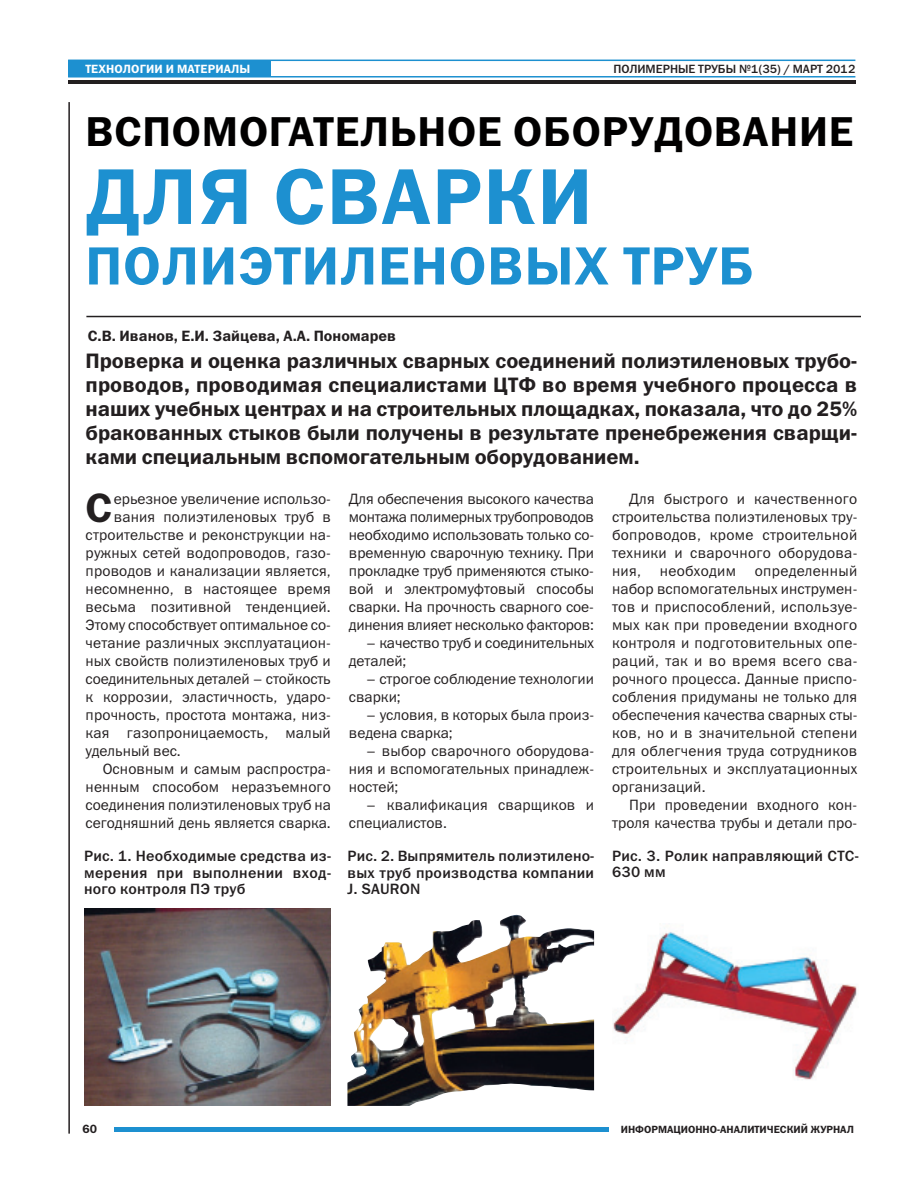
<style>
.page{position:relative;width:915px;height:1191px;background:#fff}
.page>*{position:absolute;margin:0;border:0;box-sizing:border-box;transform-origin:0 0}
.t1{font:79.5px "Franklin Gothic Demi C";letter-spacing:.02em;color:#1d90d0}
.t2{font:54px "Franklin Gothic Demi C";letter-spacing:.02em;color:#1d90d0}
.t3{font:42px "Franklin Gothic Demi C";letter-spacing:.02em;color:#010000}
.t4{font:41.25px "Franklin Gothic Demi C";color:#231f20}
.t5{font:21px/24px "Franklin Gothic Demi C";letter-spacing:-.005em;color:#231f20;text-align:justify}
.t6{font:15px/18px "Franklin Gothic Book C";letter-spacing:.01em;color:#231f20;text-align:justify}
.t7{font:15px/16.5px "Franklin Gothic Medium C";letter-spacing:.015em;color:#231f20;text-align:justify}
.t8{font:15px "Franklin Gothic Demi C";color:#231f20}
.t9{font:15px "Franklin Gothic Book C";letter-spacing:-.01em;color:#231f20}
.t10{font:12px "Franklin Gothic Medium C";color:#231f20}
.t11{font:12px "Franklin Gothic Demi C";letter-spacing:.01em;color:#fff}
.t12{font:12px "Franklin Gothic Demi C";color:#231f20}
.t13{font:10.5px "Franklin Gothic Demi C";color:#231f20}
</style>
<div class="page">
<hr style="left:68px;top:102px;width:2px;height:1031px;background:#231f20">
<hr style="left:114px;top:1127px;width:494px;height:4px;background:#1d90d0">
<hr style="left:68px;top:76px;width:787px;height:1px;background:#1d90d0">
<hr style="left:68px;top:60px;width:787px;height:1px;background:#1d90d0">
<hr style="left:68px;top:80px;width:787px;height:3px;background:#231f20">
<div style="left:68px;top:60px;width:202px;height:16px;background:#1d90d0"></div>
<hr style="left:86px;top:316px;width:774px;height:1px;background:#231f20">
<img style="left:84px;top:908px;width:246px;height:198px">
<img style="left:347px;top:915px;width:247px;height:191px">
<img style="left:613px;top:928px;width:244px;height:152px">
<p class="t11" style="left:85px;top:62px;width:166px">ТЕХНОЛОГИИ И МАТЕРИАЛЫ</p>
<p class="t10" style="left:613px;top:62px;width:243px">ПОЛИМЕРНЫЕ ТРУБЫ №1(35) / МАРТ 2012</p>
<h3 class="t3" style="left:85px;top:107px;width:769px">ВСПОМОГАТЕЛЬНОЕ ОБОРУДОВАНИЕ</h3>
<h1 class="t1" style="left:85px;top:150px;width:508px">ДЛЯ СВАРКИ</h1>
<h2 class="t2" style="left:85px;top:234px;width:670px">ПОЛИЭТИЛЕНОВЫХ ТРУБ</h2>
<p class="t8" style="left:88px;top:326px;width:309px">С.В. Иванов, Е.И. Зайцева, А.А. Пономарев</p>
<p class="t5" style="left:86px;top:349px;width:772px">Проверка и оценка различных сварных соединений полиэтиленовых трубо&shy;проводов, проводимая специалистами ЦТФ во время учебного процесса в наших учебных центрах и на строительных площадках, показала, что до 25% бракованных стыков были получены в результате пренебрежения сварщи&shy;ками специальным вспомогательным оборудованием.</p>
<h3 class="t4" style="left:86px;top:484px;width:28px">С</h3>
<p class="t6" style="left:114px;top:490px;width:218px">ерьезное увеличение использо-</p>
<p class="t6" style="left:114px;top:508px;width:218px">вания полиэтиленовых труб в</p>
<p class="t6" style="left:86px;top:526px;width:246px">строительстве и реконструкции на-</p>
<p class="t6" style="left:86px;top:544px;width:246px">ружных сетей водопроводов, газо-</p>
<p class="t6" style="left:86px;top:562px;width:246px">проводов и канализации является,</p>
<p class="t6" style="left:86px;top:580px;width:246px">несомненно, в настоящее время</p>
<p class="t6" style="left:86px;top:598px;width:246px">весьма позитивной тенденцией.</p>
<p class="t6" style="left:86px;top:616px;width:246px">Этому способствует оптимальное со-</p>
<p class="t6" style="left:86px;top:634px;width:246px">четание различных эксплуатацион-</p>
<p class="t6" style="left:86px;top:652px;width:246px">ных свойств полиэтиленовых труб и</p>
<p class="t9" style="left:86px;top:670px;width:247px">соединительных деталей – стойкость</p>
<p class="t6" style="left:86px;top:688px;width:246px">к коррозии, эластичность, ударо-</p>
<p class="t6" style="left:86px;top:706px;width:246px">прочность, простота монтажа, низ-</p>
<p class="t6" style="left:86px;top:724px;width:246px">кая газопроницаемость, малый</p>
<p class="t6" style="left:86px;top:742px;width:97px">удельный вес.</p>
<p class="t6" style="left:103px;top:760px;width:229px">Основным и самым распростра-</p>
<p class="t6" style="left:86px;top:778px;width:246px">ненным способом неразъемного</p>
<p class="t6" style="left:86px;top:796px;width:246px">соединения полиэтиленовых труб на</p>
<p class="t6" style="left:86px;top:814px;width:246px">сегодняшний день является сварка.</p>
<p class="t6" style="left:349px;top:490px;width:246px">Для обеспечения высокого качества монтажа полимерных трубопроводов необходимо использовать только со&shy;временную сварочную технику. При прокладке труб применяются стыко&shy;вой и электромуфтовый способы сварки. На прочность сварного сое&shy;динения влияет несколько факторов:</p>
<p class="t6" style="left:349px;top:634px;width:246px;text-indent:17px">– качество труб и соединительных деталей;</p>
<p class="t6" style="left:349px;top:670px;width:246px;text-indent:17px">– строгое соблюдение технологии сварки;</p>
<p class="t6" style="left:349px;top:706px;width:246px;text-indent:17px">– условия, в которых была произ&shy;ведена сварка;</p>
<p class="t6" style="left:349px;top:742px;width:247px;text-indent:17px">– выбор сварочного оборудова&shy;ния и вспомогательных принадлеж&shy;ностей;</p>
<p class="t6" style="left:349px;top:796px;width:246px;text-indent:17px">– квалификация сварщиков и специалистов.</p>
<p class="t6" style="left:612px;top:490px;width:247px;text-indent:17px">Для быстрого и качественного строительства полиэтиленовых тру&shy;бопроводов, кроме строительной техники и сварочного оборудова&shy;ния,</p>
<p class="t6" style="left:659px;top:562px;width:78px">необходим</p>
<p class="t6" style="left:612px;top:562px;width:247px;text-indent:143px">определенный набор вспомогательных инструмен&shy;тов и приспособлений, используе&shy;мых как при проведении входного контроля и подготовительных опе&shy;раций, так и во время всего сва&shy;рочного процесса. Данные приспо&shy;собления придуманы не только для обеспечения качества сварных сты&shy;ков, но и в значительной степени для облегчения труда сотрудников строительных и эксплуатационных организаций.</p>
<p class="t6" style="left:612px;top:796px;width:246px;text-align:right">При проведении входного кон&shy;троля качества трубы и детали про-</p>
<p class="t7" style="left:84px;top:847px;width:248px">Рис. 1. Необходимые средства из&shy;мерения при выполнении вход&shy;ного контроля ПЭ труб</p>
<p class="t7" style="left:347px;top:847px;width:248px">Рис. 2. Выпрямитель полиэтилено&shy;вых труб производства компании J. SAURON</p>
<p class="t7" style="left:612px;top:847px;width:248px">Рис. 3. Ролик направляющий СТС-<br>630 мм</p>
<p class="t12" style="left:82px;top:1122px;width:16px">60</p>
<p class="t13" style="left:620px;top:1122px;width:234px">ИНФОРМАЦИОННО-АНАЛИТИЧЕСКИЙ ЖУРНАЛ</p>
</div>
